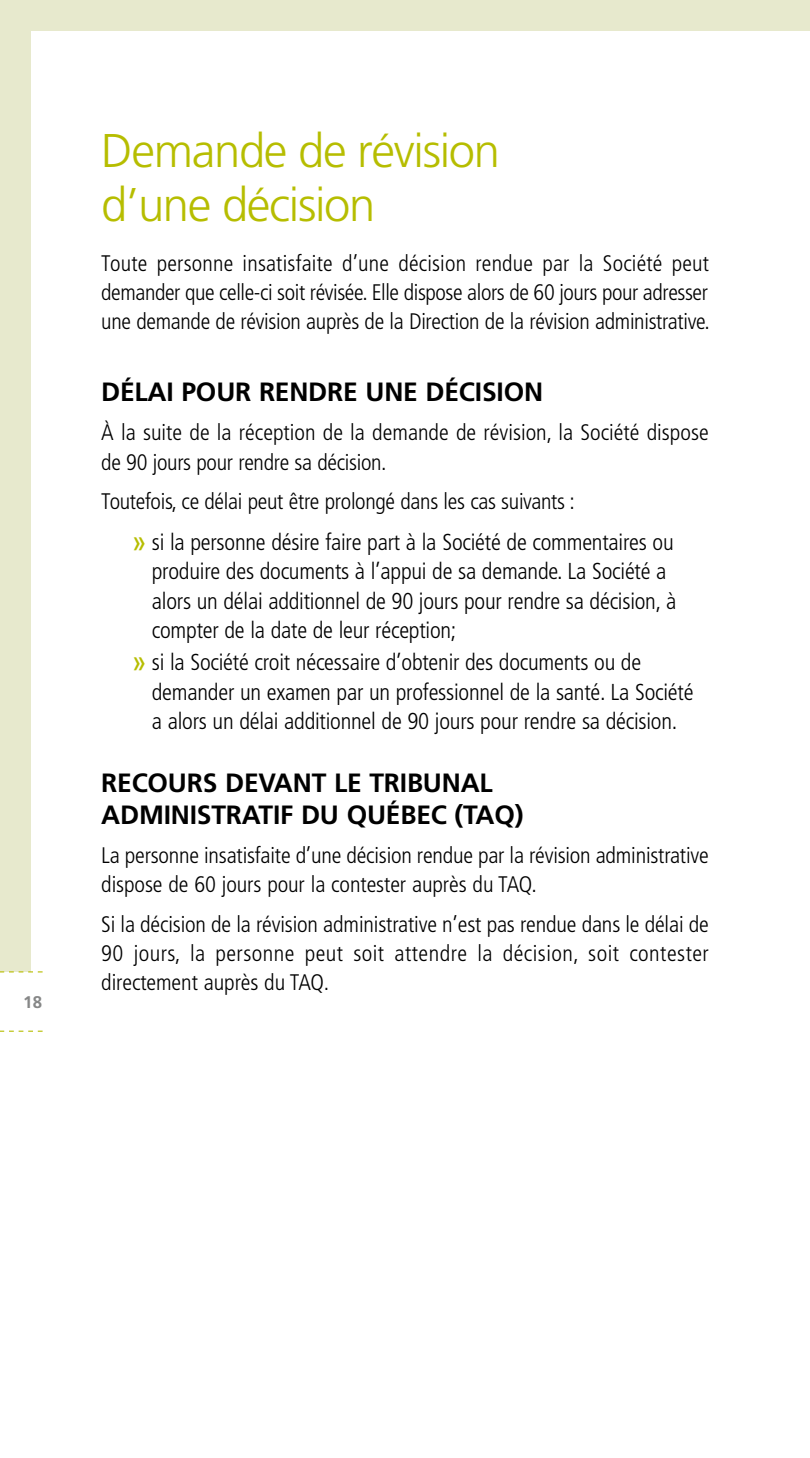
<style>
.page{position:relative;width:810px;height:1458px;background:#fff}
.page>*{position:absolute;margin:0;border:0;box-sizing:border-box;transform-origin:0 0}
.t1{font:300 47.25px/54px "Frutiger";letter-spacing:-.03em;color:#b6bd00}
.t2{font:700 26.55px/31.5px "Frutiger";letter-spacing:-.01em;color:#000}
.t3{font:300 condensed 22.95px/29.2px "Frutiger";letter-spacing:-.01em;color:#000}
.t4{font:300 condensed 22.5px/29.2px "Frutiger";letter-spacing:-.01em;color:#000;text-align:justify}
.t5{font:700 16.88px "Frutiger";color:#868787}
.s1{font-weight:400;font-size:31.5px;color:#b6bd00}
</style>
<div class="page">
<div style="left:0;top:0;width:30px;height:971px;background:#e7e9cd"></div>
<div style="left:0;top:0;width:810px;height:30px;background:#e7e9cd"></div>
<svg style="left:0;top:971px;width:43px;height:1px"></svg>
<svg style="left:0;top:1031px;width:43px;height:1px"></svg>
<p class="t5" style="left:23px;top:992px;width:20px">18</p>
<h2 class="t1" style="left:101px;top:124px;width:400px">Demande de révision d’une décision</h2>
<p class="t4" style="left:101px;top:248px;width:610px">Toute personne insatisfaite d’une décision rendue par la Société peut demander que celle-ci soit révisée. Elle dispose alors de 60 jours pour adresser une demande de révision auprès de la Direction de la révision administrative.</p>
<h3 class="t2" style="left:101px;top:376px;width:443px">DÉLAI POUR RENDRE UNE DÉCISION</h3>
<p class="t4" style="left:101px;top:418px;width:609px">À la suite de la réception de la demande de révision, la Société dispose de 90 jours pour rendre sa décision.</p>
<p class="t4" style="left:101px;top:487px;width:475px">Toutefois, ce délai peut être prolongé dans les cas suivants :</p>
<p class="t3" style="left:152px;top:528px;width:526px;text-indent:-20px"><span class="s1">»</span> si la personne désire faire part à la Société de commentaires ou produire des documents à l’appui de sa demande. La Société a alors un délai additionnel de 90 jours pour rendre sa décision, à compter de la date de leur réception;</p>
<p class="t3" style="left:152px;top:648px;width:543px;text-indent:-20px"><span class="s1">»</span> si la Société croit nécessaire d’obtenir des documents ou de demander un examen par un professionnel de la santé. La Société a alors un délai additionnel de 90 jours pour rendre sa décision.</p>
<h3 class="t2" style="left:101px;top:767px;width:424px">RECOURS DEVANT LE TRIBUNAL<br>ADMINISTRATIF DU QUÉBEC (TAQ)</h3>
<p class="t4" style="left:101px;top:841px;width:609px">La personne insatisfaite d’une décision rendue par la révision administrative dispose de 60 jours pour la contester auprès du TAQ.</p>
<p class="t4" style="left:101px;top:910px;width:609px">Si la décision de la révision administrative n’est pas rendue dans le délai de 90 jours, la personne peut soit attendre la décision, soit contester directement auprès du TAQ.</p>
</div>
